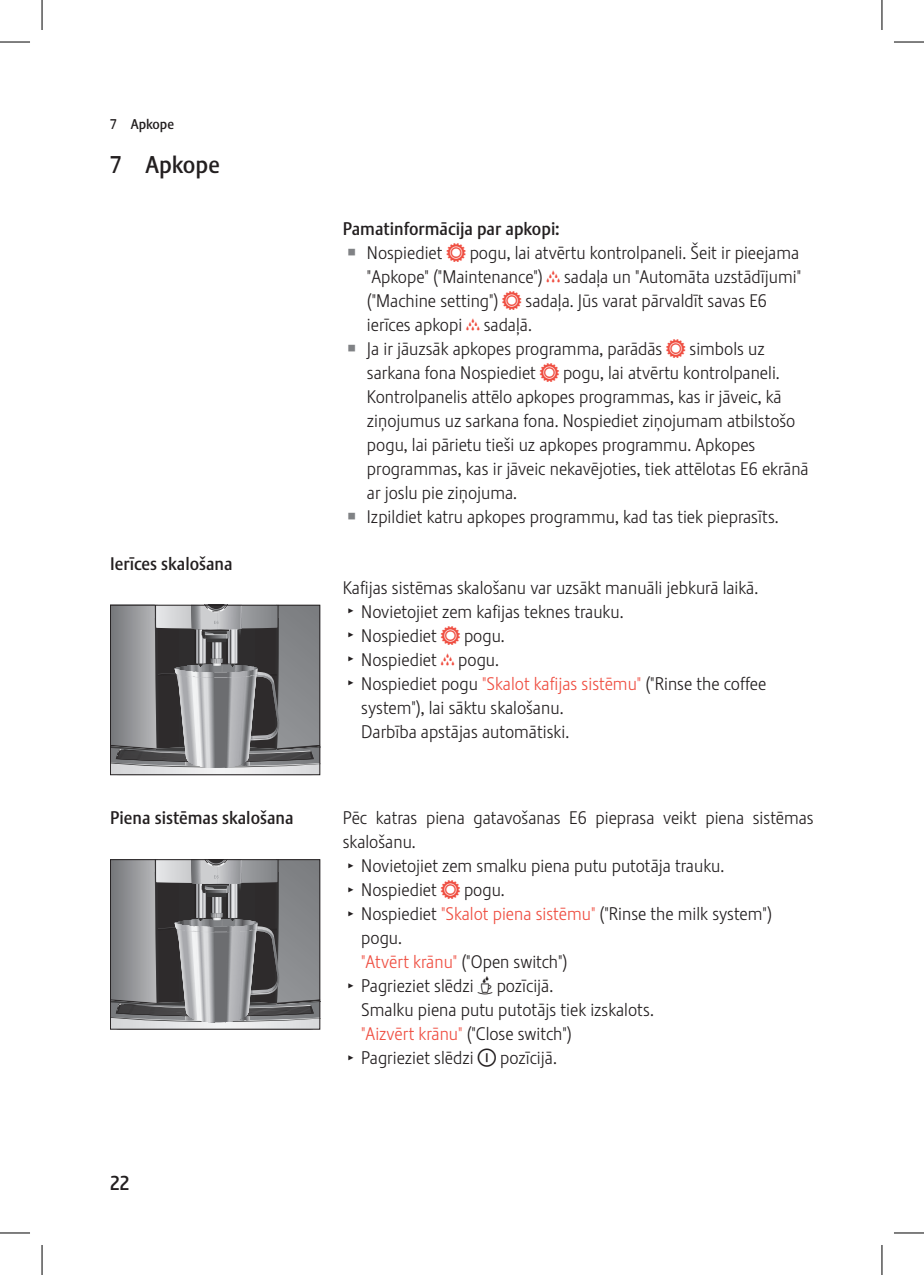
<style>
.page{position:relative;width:924px;height:1275px;background:#fff}
.page>*{position:absolute;margin:0;border:0;box-sizing:border-box;transform-origin:0 0}
.t1{font:24px "Stalemate Pro 2 J Medium";color:#231f20}
.t2{font:20px "Stalemate Pro 2 J Medium";color:#231f20}
.t3{font:18px "Stalemate Pro 2 J Light";color:#231f20}
.t4{font:18px "Stalemate Pro 2 J Medium";color:#231f20}
.t5{font:14px "Stalemate Pro 2 J Medium";color:#231f20}
.s1{font-family:"Jura Pict 2006";font-size:24px;color:#808285}
.s2{font-family:"Jura Pict 2006";color:#ef4e41}
.s3{font-family:"Jura Pict 2006";font-size:14px}
.s4{color:#ef4e41}
.s5{font-family:"Jura Pict 2006"}
</style>
<div class="page">
<svg style="left:112px;top:607px;width:206px;height:166px;background:#828284"></svg>
<div style="left:110px;top:605px;width:210px;height:170px;border:1px solid #231f20"></div>
<svg style="left:112px;top:861px;width:206px;height:166px;background:#818284"></svg>
<div style="left:110px;top:859px;width:210px;height:170px;border:1px solid #231f20"></div>
<hr style="left:0;top:42px;width:30px;height:1px;background:#000">
<hr style="left:893px;top:42px;width:30px;height:1px;background:#000">
<hr style="left:0;top:1232px;width:30px;height:1px;background:#000">
<hr style="left:893px;top:1232px;width:30px;height:1px;background:#000">
<hr style="left:42px;top:0;width:1px;height:30px;background:#000">
<hr style="left:42px;top:1245px;width:1px;height:30px;background:#000">
<hr style="left:881px;top:0;width:1px;height:30px;background:#000">
<hr style="left:881px;top:1245px;width:1px;height:30px;background:#000">
<p class="t5" style="left:110px;top:115px;width:65px">7 Apkope</p>
<h1 class="t1" style="left:110px;top:151px;width:111px">7 Apkope</h1>
<p class="t4" style="left:110px;top:552px;width:124px">Ierīces skalošana</p>
<p class="t4" style="left:110px;top:807px;width:185px">Piena sistēmas skalošana</p>
<p class="t2" style="left:110px;top:1171px;width:21px">22</p>
<p class="t4" style="left:342px;top:218px;width:218px">Pamatinformācija par apkopi:</p>
<p class="t3" style="left:348px;top:242px;width:452px"><span class="s1">U</span> Nospiediet <span class="s2">F</span> pogu, lai atvērtu kontrolpaneli. Šeit ir pieejama</p>
<p class="t3" style="left:367px;top:266px;width:435px">"Apkope" ("Maintenance") <span class="s2">C</span> sadaļa un "Automāta uzstādījumi"</p>
<p class="t3" style="left:367px;top:290px;width:401px">("Machine setting") <span class="s2">F</span> sadaļa. Jūs varat pārvaldīt savas E6</p>
<p class="t3" style="left:367px;top:314px;width:164px">ierīces apkopi <span class="s2">C</span> sadaļā.</p>
<p class="t3" style="left:348px;top:338px;width:417px"><span class="s1">U</span> Ja ir jāuzsāk apkopes programma, parādās <span class="s2">F</span> simbols uz</p>
<p class="t3" style="left:367px;top:362px;width:412px">sarkana fona Nospiediet <span class="s2">F</span> pogu, lai atvērtu kontrolpaneli.</p>
<p class="t3" style="left:367px;top:386px;width:416px">Kontrolpanelis attēlo apkopes programmas, kas ir jāveic, kā</p>
<p class="t3" style="left:367px;top:410px;width:430px">ziņojumus uz sarkana fona. Nospiediet ziņojumam atbilstošo</p>
<p class="t3" style="left:367px;top:434px;width:390px">pogu, lai pārietu tieši uz apkopes programmu. Apkopes</p>
<p class="t3" style="left:367px;top:458px;width:443px">programmas, kas ir jāveic nekavējoties, tiek attēlotas E6 ekrānā</p>
<p class="t3" style="left:367px;top:482px;width:150px">ar joslu pie ziņojuma.</p>
<p class="t3" style="left:348px;top:506px;width:429px"><span class="s1">U</span> Izpildiet katru apkopes programmu, kad tas tiek pieprasīts.</p>
<p class="t3" style="left:342px;top:577px;width:415px">Kafijas sistēmas skalošanu var uzsākt manuāli jebkurā laikā.</p>
<p class="t3" style="left:348px;top:601px;width:274px"><span class="s3">T</span> Novietojiet zem kafijas teknes trauku.</p>
<p class="t3" style="left:348px;top:625px;width:156px"><span class="s3">T</span> Nospiediet <span class="s2">F</span> pogu.</p>
<p class="t3" style="left:348px;top:649px;width:150px"><span class="s3">T</span> Nospiediet <span class="s2">C</span> pogu.</p>
<p class="t3" style="left:348px;top:673px;width:419px"><span class="s3">T</span> Nospiediet pogu <span class="s4">"Skalot kafijas sistēmu"</span> ("Rinse the coffee</p>
<p class="t3" style="left:361px;top:697px;width:202px">system"), lai sāktu skalošanu.</p>
<p class="t3" style="left:361px;top:721px;width:207px">Darbība apstājas automātiski.</p>
<p class="t3" style="left:342px;top:807px;width:472px">Pēc katras piena gatavošanas E6 pieprasa veikt piena sistēmas</p>
<p class="t3" style="left:342px;top:831px;width:72px">skalošanu.</p>
<p class="t3" style="left:348px;top:855px;width:375px"><span class="s3">T</span> Novietojiet zem smalku piena putu putotāja trauku.</p>
<p class="t3" style="left:348px;top:879px;width:156px"><span class="s3">T</span> Nospiediet <span class="s2">F</span> pogu.</p>
<p class="t3" style="left:348px;top:903px;width:424px"><span class="s3">T</span> Nospiediet <span class="s4">"Skalot piena sistēmu"</span> ("Rinse the milk system")</p>
<p class="t3" style="left:361px;top:927px;width:40px">pogu.</p>
<p class="t3" style="left:361px;top:951px;width:207px"><span class="s4">"Atvērt krānu"</span> ("Open switch")</p>
<p class="t3" style="left:348px;top:975px;width:204px"><span class="s3">T</span> Pagrieziet slēdzi <span class="s5">X</span> pozīcijā.</p>
<p class="t3" style="left:361px;top:999px;width:292px">Smalku piena putu putotājs tiek izskalots.</p>
<p class="t3" style="left:361px;top:1023px;width:212px"><span class="s4">"Aizvērt krānu"</span> ("Close switch")</p>
<p class="t3" style="left:348px;top:1047px;width:208px"><span class="s3">T</span> Pagrieziet slēdzi <span class="s5">°</span> pozīcijā.</p>
</div>
